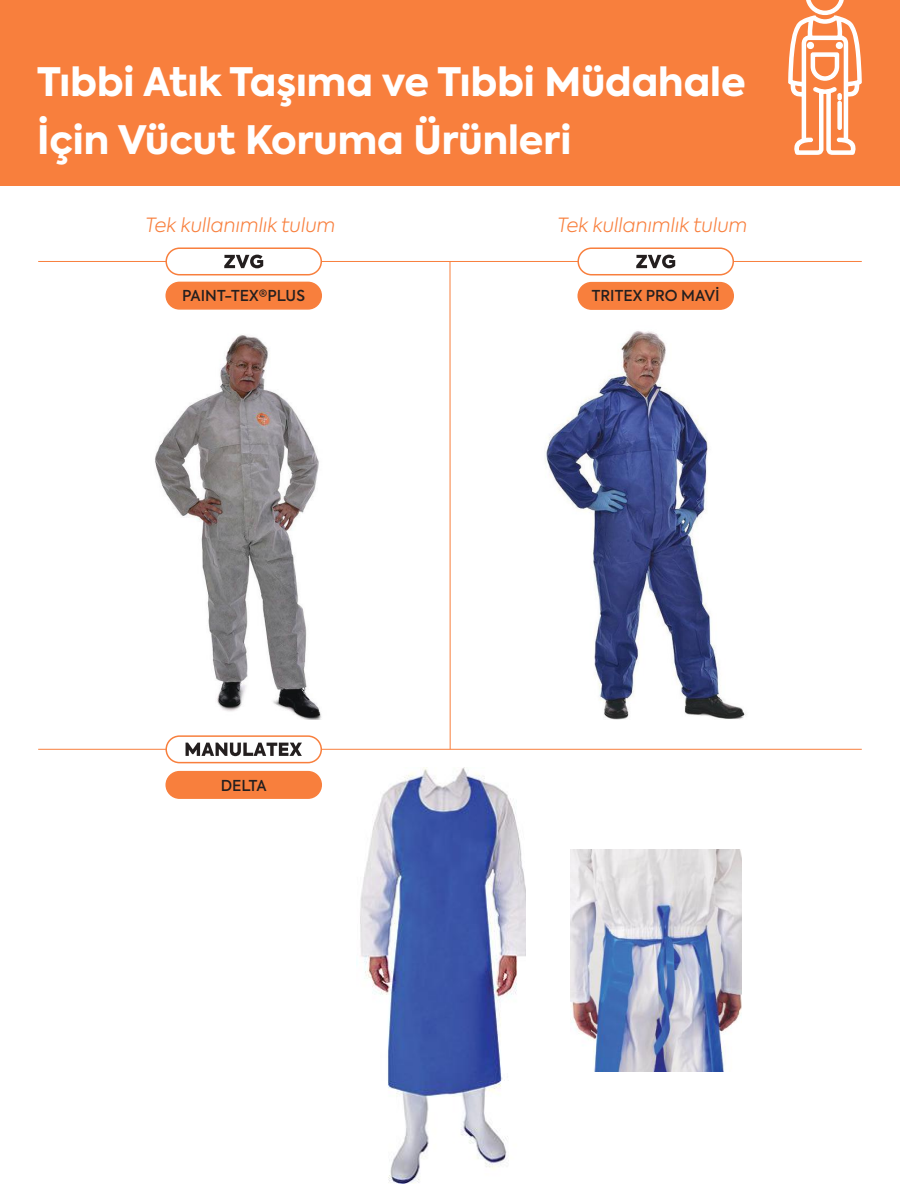
<style>
.page{position:relative;width:900px;height:1200px;background:#fff}
.page>*{position:absolute;margin:0;border:0;box-sizing:border-box;transform-origin:0 0}
.t1{font:800 39px/58.5px "Axiforma";color:#fff}
.t2{font:italic 300 19.5px "Axiforma";color:#f87f3d}
.t3{font:500 15px "Axiforma";color:#241f1f}
</style>
<div class="page">
<div style="left:0;top:0;width:900px;height:186px;background:#f87f3d"></div>
<hr style="left:450px;top:262px;width:1px;height:487px;background:#f87f3d">
<hr style="left:38px;top:749px;width:824px;height:1px;background:#f87f3d">
<hr style="left:38px;top:261px;width:824px;height:1px;background:#f87f3d">
<div style="left:166px;top:736px;width:155px;height:27px;background:#fff;border-radius:13px"></div>
<div style="left:165px;top:735px;width:157px;height:28px;border:2px solid #f87f3d;border-radius:13px"></div>
<div style="left:166px;top:772px;width:155px;height:26px;background:#f87f3d;border-radius:13px"></div>
<div style="left:165px;top:771px;width:157px;height:28px;border:2px solid #f87f3d;border-radius:13px"></div>
<svg style="left:186px;top:743px;width:116px;height:13px"></svg>
<img style="left:360px;top:768px;width:165px;height:415px">
<img style="left:570px;top:850px;width:171px;height:222px">
<img style="left:155px;top:334px;width:166px;height:385px">
<img style="left:545px;top:331px;width:201px;height:388px">
<div style="left:578px;top:248px;width:155px;height:27px;background:#fff;border-radius:13px"></div>
<div style="left:577px;top:247px;width:157px;height:28px;border:2px solid #f87f3d;border-radius:13px"></div>
<svg style="left:636px;top:255px;width:39px;height:13px"></svg>
<div style="left:578px;top:283px;width:155px;height:26px;background:#f87f3d;border-radius:13px"></div>
<div style="left:577px;top:282px;width:157px;height:28px;border:2px solid #f87f3d;border-radius:13px"></div>
<div style="left:166px;top:248px;width:155px;height:27px;background:#fff;border-radius:13px"></div>
<div style="left:165px;top:247px;width:157px;height:28px;border:2px solid #f87f3d;border-radius:13px"></div>
<svg style="left:224px;top:255px;width:39px;height:13px"></svg>
<div style="left:166px;top:282px;width:155px;height:27px;background:#f87f3d;border-radius:13px"></div>
<div style="left:165px;top:282px;width:157px;height:28px;border:2px solid #f87f3d;border-radius:13px"></div>
<svg style="left:789px;top:0;width:73px;height:155px"></svg>
<p class="t1" style="left:37px;top:53px;width:710px">Tıbbi Atık Taşıma ve Tıbbi Müdahale<br>İçin Vücut Koruma Ürünleri</p>
<p class="t2" style="left:145px;top:212px;width:191px">Tek kullanımlık tulum</p>
<p class="t3" style="left:182px;top:286px;width:124px">PAINT-TEX®PLUS</p>
<p class="t3" style="left:221px;top:776px;width:47px">DELTA</p>
<p class="t2" style="left:557px;top:212px;width:191px">Tek kullanımlık tulum</p>
<p class="t3" style="left:592px;top:286px;width:129px">TRITEX PRO MAVİ</p>
</div>
